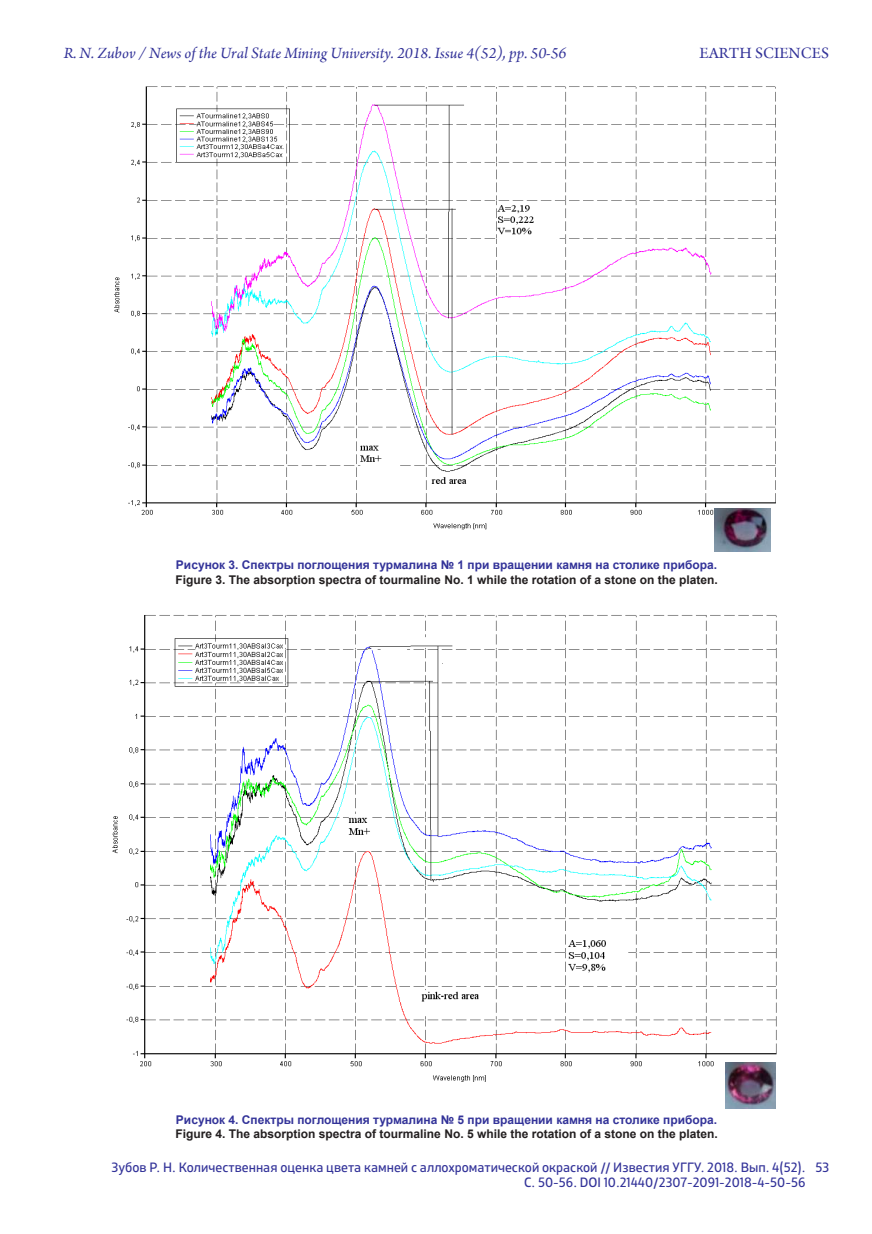
<style>
.page{position:relative;width:872px;height:1234px;background:#fff}
.page>*{position:absolute;margin:0;border:0;box-sizing:border-box;transform-origin:0 0}
.t1{font:italic 16.5px "Arno Pro";color:#339}
.t2{font:16.5px "Arno Pro";color:#339}
.t3{font:13.5px/15px "XXII Centar";color:#339;text-align:right}
.t4{font:700 12px "Arial";color:#231f20}
.t5{font:700 12px "Arial";color:#339}
</style>
<div class="page">
<img style="left:114px;top:86px;width:662px;height:445px">
<img style="left:112px;top:615px;width:665px;height:467px">
<img style="left:715px;top:508px;width:55px;height:43px">
<img style="left:725px;top:1062px;width:51px;height:45px">
<h1 class="t1" style="left:64px;top:44px;width:504px">R. N. Zubov / News of the Ural State Mining University. 2018. Issue 4(52), pp. 50-56</h1>
<h1 class="t2" style="left:699px;top:44px;width:131px">EARTH SCIENCES</h1>
<p class="t5" style="left:176px;top:557px;width:543px">Рисунок 3. Спектры поглощения турмалина № 1 при вращении камня на столике прибора.</p>
<p class="t4" style="left:175px;top:571px;width:544px">Figure 3. The absorption spectra of tourmaline No. 1 while the rotation of a stone on the platen.</p>
<p class="t5" style="left:176px;top:1111px;width:543px">Рисунок 4. Спектры поглощения турмалина № 5 при вращении камня на столике прибора.</p>
<p class="t4" style="left:175px;top:1125px;width:544px">Figure 4. The absorption spectra of tourmaline No. 5 while the rotation of a stone on the platen.</p>
<p class="t3" style="left:111px;top:1159px;width:695px">Зубов Р. Н. Количественная оценка цвета камней с аллохроматической окраской // Известия УГГУ. 2018. Вып. 4(52).<br>С. 50-56. DOI 10.21440/2307-2091-2018-4-50-56</p>
<p class="t3" style="left:815px;top:1159px;width:16px">53</p>
</div>
